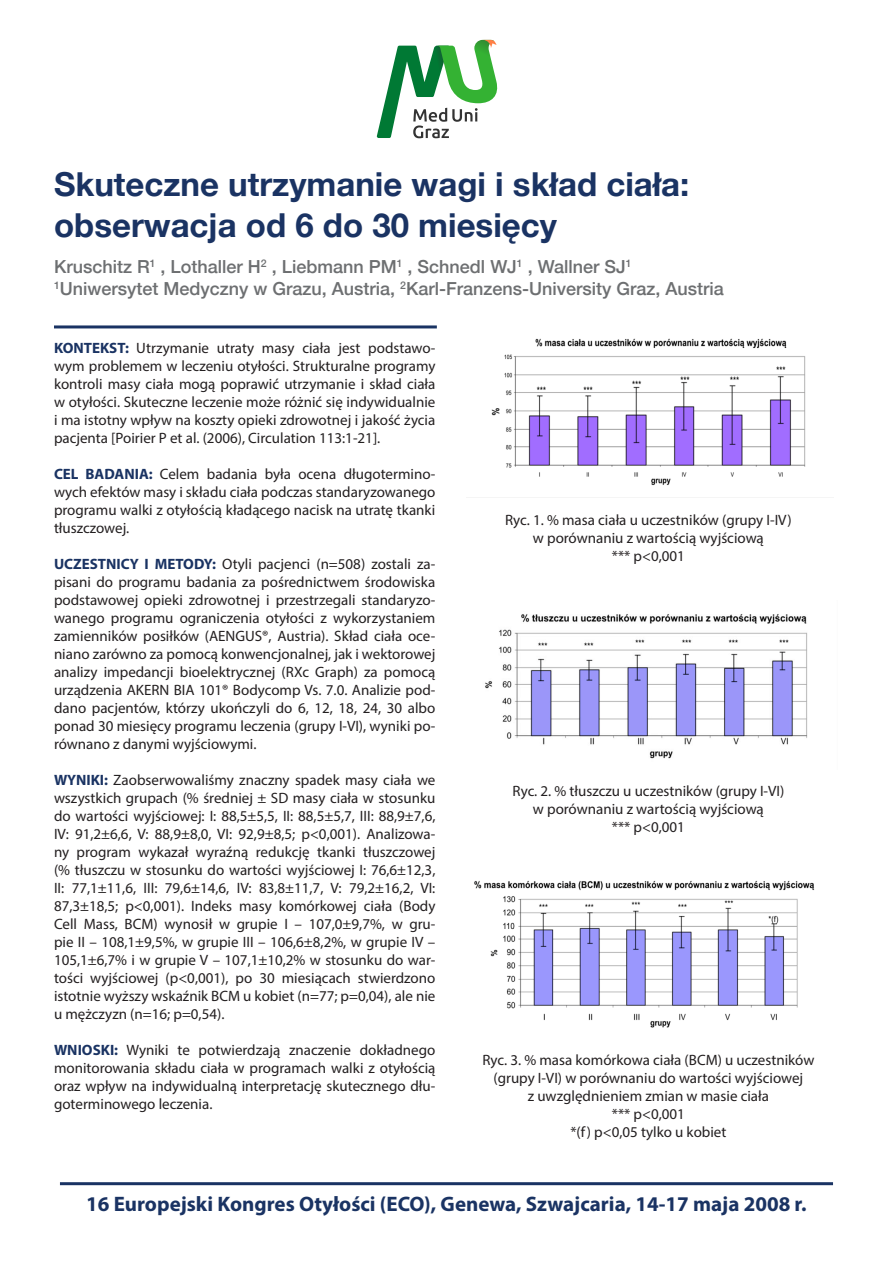
<style>
.page{position:relative;width:893px;height:1263px;background:#fff}
.page>*{position:absolute;margin:0;border:0;box-sizing:border-box;transform-origin:0 0}
.t1{font:700 33px/40.8px "Helvetica Neue";color:#1a3363}
.t2{font:700 21px "Myriad Pro";color:#1a3363}
.t3{font:500 18px "Helvetica Neue";color:#6d6f71}
.t4{font:15px/18px "Myriad Pro";color:#231f20;text-align:justify}
.s1{font-weight:700;color:#1a3363}
</style>
<div class="page">
<svg style="left:377px;top:40px;width:121px;height:98px"></svg>
<img style="left:491px;top:338px;width:315px;height:148px">
<img style="left:485px;top:614px;width:323px;height:145px">
<img style="left:474px;top:880px;width:341px;height:148px">
<hr style="left:54px;top:325px;width:383px;height:3px;background:#1a3363">
<hr style="left:60px;top:1182px;width:773px;height:3px;background:#1a3363">
<p class="t1" style="left:54px;top:165px;width:637px">Skuteczne utrzymanie wagi i skład ciała: obserwacja od 6 do 30 miesięcy</p>
<p class="t3" style="left:54px;top:252px;width:579px">Kruschitz R<sup>1</sup> , Lothaller H<sup>2</sup> , Liebmann PM<sup>1</sup> , Schnedl WJ<sup>1</sup> , Wallner SJ<sup>1</sup></p>
<p class="t3" style="left:54px;top:274px;width:671px"><sup>1</sup>Uniwersytet Medyczny w Grazu, Austria, <sup>2</sup>Karl-Franzens-University Graz, Austria</p>
<p class="t4" style="left:54px;top:339px;width:383px"><span class="s1">KONTEKST:</span> Utrzymanie utraty masy ciała jest podstawo&shy;wym problemem w leczeniu otyłości. Strukturalne programy kontroli masy ciała mogą poprawić utrzymanie i skład ciała w otyłości. Skuteczne leczenie może różnić się indywidualnie i ma istotny wpływ na koszty opieki zdrowotnej i jakość życia pacjenta [Poirier P et al. (2006), Circulation 113:1-21].</p>
<p class="t4" style="left:54px;top:465px;width:383px"><span class="s1">CEL BADANIA:</span> Celem badania była ocena długotermino&shy;wych efektów masy i składu ciała podczas standaryzowanego programu walki z otyłością kładącego nacisk na utratę tkanki tłuszczowej.</p>
<p class="t4" style="left:54px;top:555px;width:383px"><span class="s1">UCZESTNICY I METODY:</span> Otyli pacjenci (n=508) zostali za&shy;pisani do programu badania za pośrednictwem środowiska podstawowej opieki zdrowotnej i przestrzegali standaryzo&shy;wanego programu ograniczenia otyłości z wykorzystaniem zamienników posiłków (AENGUS®, Austria). Skład ciała oce&shy;niano zarówno za pomocą konwencjonalnej, jak i wektorowej analizy impedancji bioelektrycznej (RXc Graph) za pomocą urządzenia AKERN BIA 101® Bodycomp Vs. 7.0. Analizie pod&shy;dano pacjentów, którzy ukończyli do 6, 12, 18, 24, 30 albo ponad 30 miesięcy programu leczenia (grupy I-VI), wyniki po&shy;równano z danymi wyjściowymi.</p>
<p class="t4" style="left:54px;top:771px;width:383px"><span class="s1">WYNIKI:</span> Zaobserwowaliśmy znaczny spadek masy ciała we wszystkich grupach (% średniej ± SD masy ciała w stosunku do wartości wyjściowej: I: 88,5±5,5, II: 88,5±5,7, III: 88,9±7,6, IV: 91,2±6,6, V: 88,9±8,0, VI: 92,9±8,5; p&lt;0,001). Analizowa&shy;ny program wykazał wyraźną redukcję tkanki tłuszczowej (% tłuszczu w stosunku do wartości wyjściowej I: 76,6±12,3, II: 77,1±11,6, III: 79,6±14,6, IV: 83,8±11,7, V: 79,2±16,2, VI:<br>87,3±18,5; p&lt;0,001). Indeks masy komórkowej ciała (Body Cell Mass, BCM) wynosił w grupie I – 107,0±9,7%, w gru&shy;pie II – 108,1±9,5%, w grupie III – 106,6±8,2%, w grupie IV – 105,1±6,7% i w grupie V – 107,1±10,2% w stosunku do war&shy;tości wyjściowej (p&lt;0,001), po 30 miesiącach stwierdzono istotnie wyższy wskaźnik BCM u kobiet (n=77; p=0,04), ale nie u mężczyzn (n=16; p=0,54).</p>
<p class="t4" style="left:54px;top:1041px;width:383px"><span class="s1">WNIOSKI:</span> Wyniki te potwierdzają znaczenie dokładnego monitorowania składu ciała w programach walki z otyłością oraz wpływ na indywidualną interpretację skutecznego dłu&shy;goterminowego leczenia.</p>
<p class="t4" style="left:505px;top:510px;width:288px;text-align:center">Ryc. 1. % masa ciała u uczestników (grupy I-IV) w porównaniu z wartością wyjściową</p>
<p class="t4" style="left:612px;top:546px;width:75px">*** p&lt;0,001</p>
<p class="t4" style="left:512px;top:782px;width:273px">Ryc. 2. % tłuszczu u uczestników (grupy I-VI)</p>
<p class="t4" style="left:533px;top:800px;width:232px">w porównaniu z wartością wyjściową</p>
<p class="t4" style="left:612px;top:818px;width:75px">*** p&lt;0,001</p>
<p class="t4" style="left:482px;top:1051px;width:334px;text-align:center">Ryc. 3. % masa komórkowa ciała (BCM) u uczestników (grupy I-VI) w porównaniu do wartości wyjściowej<br>z uwzględnieniem zmian w masie ciała</p>
<p class="t4" style="left:612px;top:1105px;width:75px">*** p&lt;0,001</p>
<p class="t4" style="left:570px;top:1123px;width:158px">*(f) p&lt;0,05 tylko u kobiet</p>
<p class="t2" style="left:86px;top:1190px;width:722px">16 Europejski Kongres Otyłości (ECO), Genewa, Szwajcaria, 14-17 maja 2008 r.</p>
</div>
